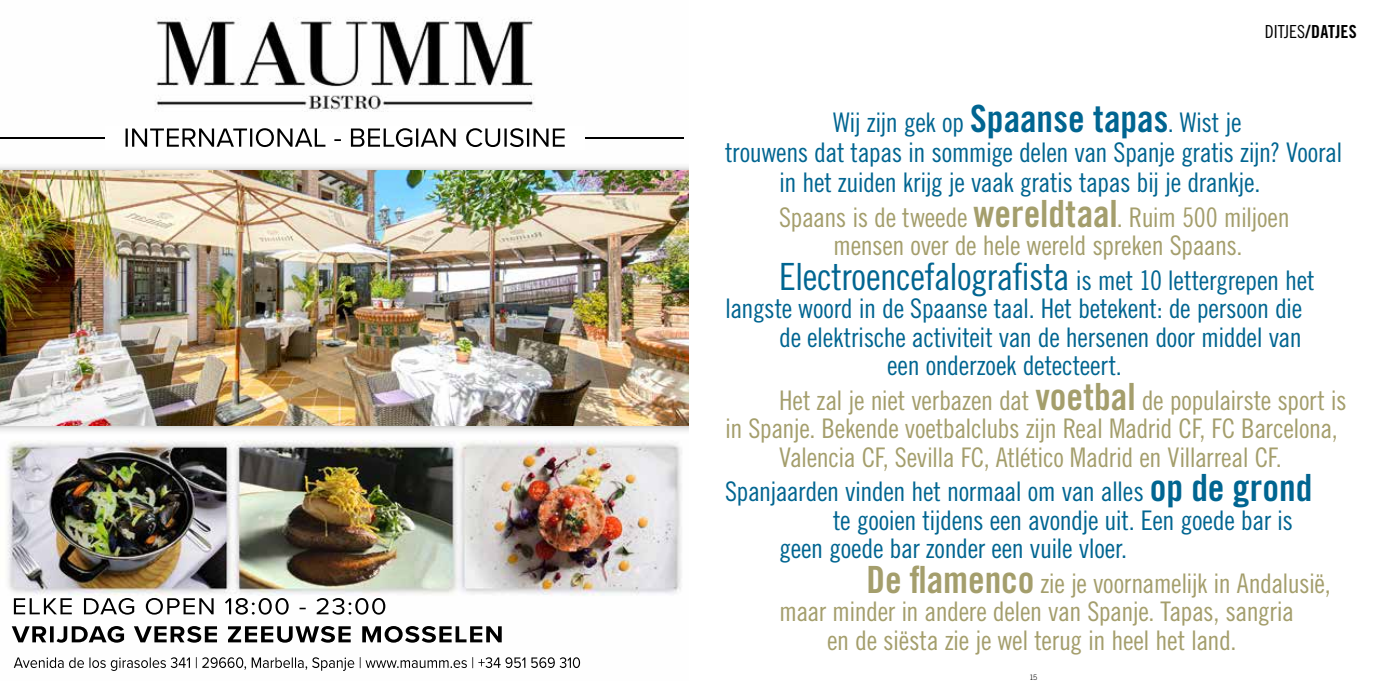
<style>
.page{position:relative;width:1378px;height:689px;background:#fff}
.page>*{position:absolute;margin:0;border:0;box-sizing:border-box;transform-origin:0 0}
.t1{font:37.5px "Trade Gothic LT Std Cn 18";letter-spacing:-.015em;color:#006591}
.t2{font:27px "Trade Gothic LT Std Cn 18";letter-spacing:-.015em;color:#006591}
.t3{font:27px/28.5px "Trade Gothic LT Std Cn 18";letter-spacing:-.015em;color:#a49e6c;text-align:center}
.t4{font:18px "Trade Gothic LT Std Bd Cn 20";letter-spacing:.005em;color:#000}
.t5{font:300 7.5px "Trade Gothic LT Std";color:#000}
.s1{font-family:"Trade Gothic LT Std Cn 18"}
.s2{font-family:"Trade Gothic LT Std Bd Cn 20";font-size:37.5px}
.s3{font-size:27px}
</style>
<div class="page">
<img style="left:0;top:17px;width:689px;height:654px">
<img style="left:0;top:170px;width:689px;height:255px">
<img style="left:0;top:137px;width:683px;height:1px">
<img style="left:105px;top:126px;width:479px;height:23px">
<p class="t4" style="left:1265px;top:21px;width:93px"><span class="s1">DITJES</span>/DATJES</p>
<p class="t2" style="left:833px;top:107px;width:410px">Wij zijn gek op <span class="s2">Spaanse tapas</span>. Wist je</p>
<p class="t2" style="left:725px;top:137px;width:619px">trouwens dat tapas in sommige delen van Spanje gratis zijn? Vooral</p>
<p class="t2" style="left:779px;top:167px;width:483px">in het zuiden krijg je vaak gratis tapas bij je drankje.</p>
<p class="t3" style="left:779px;top:203px;width:512px">Spaans is de tweede <span class="s2">wereldtaal</span>. Ruim 500 miljoen mensen over de hele wereld spreken Spaans.</p>
<h1 class="t1" style="left:779px;top:254px;width:537px">Electroencefalografista <span class="s3">is met 10 lettergrepen het</span></h1>
<p class="t2" style="left:725px;top:293px;width:579px">langste woord in de Spaanse taal. Het betekent: de persoon die</p>
<p class="t2" style="left:779px;top:321px;width:524px">de elektrische activiteit van de hersenen door middel van</p>
<p class="t2" style="left:887px;top:350px;width:236px">een onderzoek detecteert.</p>
<p class="t3" style="left:779px;top:386px;width:569px">Het zal je niet verbazen dat <span class="s2">voetbal</span> de populairste sport is</p>
<p class="t3" style="left:725px;top:414px;width:614px">in Spanje. Bekende voetbalclubs zijn Real Madrid CF, FC Barcelona,</p>
<p class="t3" style="left:779px;top:443px;width:504px">Valencia CF, Sevilla FC, Atlético Madrid en Villarreal CF.</p>
<p class="t2" style="left:725px;top:476px;width:589px">Spanjaarden vinden het normaal om van alles <span class="s2">op de grond</span></p>
<p class="t2" style="left:833px;top:504px;width:461px">te gooien tijdens een avondje uit. Een goede bar is</p>
<p class="t2" style="left:779px;top:533px;width:349px">geen goede bar zonder een vuile vloer.</p>
<p class="t3" style="left:866px;top:569px;width:466px"><span class="s2">De flamenco</span> zie je voornamelijk in Andalusië,</p>
<p class="t3" style="left:779px;top:597px;width:516px">maar minder in andere delen van Spanje. Tapas, sangria</p>
<p class="t3" style="left:827px;top:626px;width:411px">en de siësta zie je wel terug in heel het land.</p>
<p class="t5" style="left:1029px;top:672px;width:9px">15</p>
</div>
